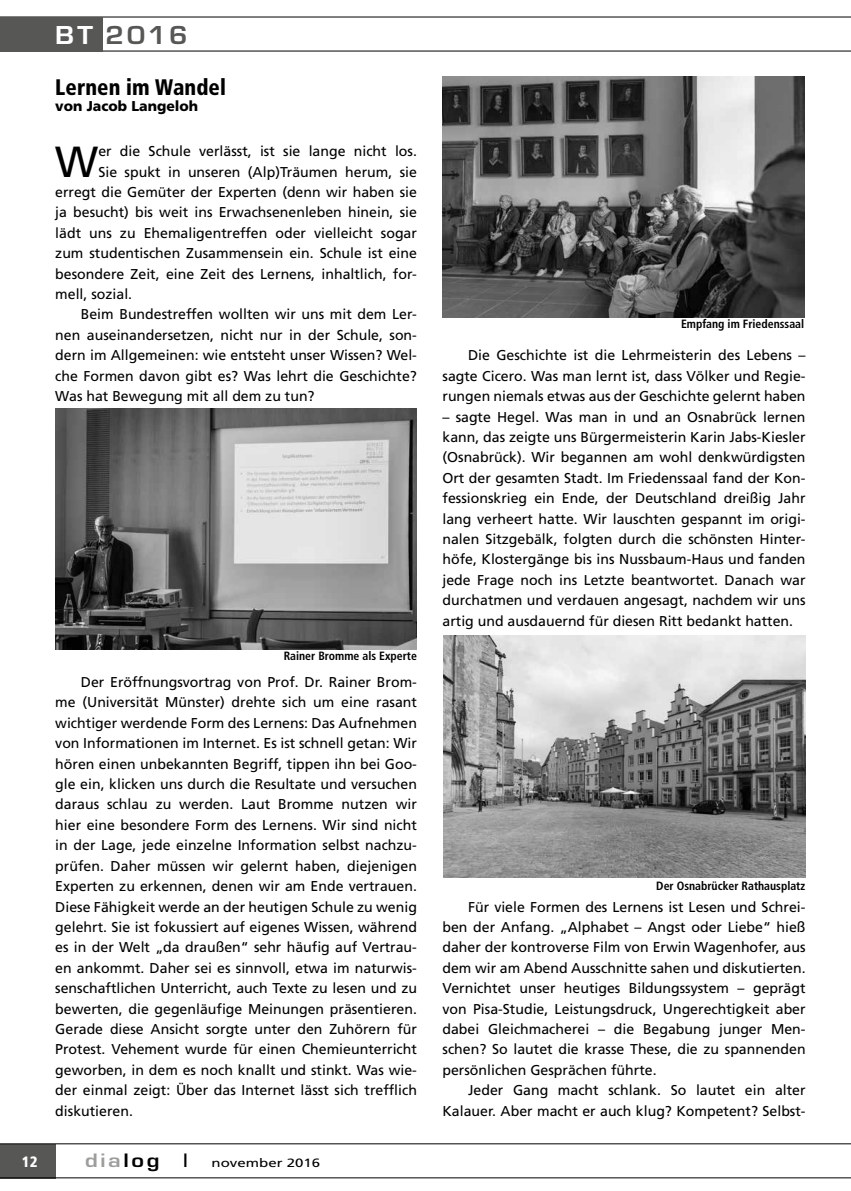
<style>
.page{position:relative;width:851px;height:1191px;background:#fff}
.page>*{position:absolute;margin:0;border:0;box-sizing:border-box;transform-origin:0 0}
.t1{font:43.5px "Frutiger";color:#000}
.t2{font:700 24px "Euromode";letter-spacing:.1em;color:#575756;scale:1.1 1}
.t3{font:900 condensed 22.5px "Frutiger";letter-spacing:.005em;color:#000;scale:.94 1}
.t4{font:700 18px "Euromode";letter-spacing:.12em;color:#9d9d9c;scale:1.2 1}
.t5{font:700 18px "Euromode";color:#000;scale:1.2 1}
.t6{font:900 condensed 15px "Frutiger";color:#fff}
.t7{font:14.25px/20.4px "Frutiger";color:#000;text-align:justify}
.t8{font:900 14.25px "Frutiger";color:#000}
.t9{font:700 condensed 12px "Frutiger";color:#000}
.t10{font:12px "Frutiger";color:#000;scale:1.25 1}
.s1{color:#fff}
.s2{color:#000}
</style>
<div class="page">
<div style="left:0;top:1144px;width:55px;height:34px;background:#575756"></div>
<hr style="left:0;top:1143px;width:850px;height:1px;background:#000">
<hr style="left:0;top:1177px;width:850px;height:1px;background:#000">
<hr style="left:0;top:17px;width:850px;height:1px;background:#000">
<hr style="left:0;top:51px;width:850px;height:1px;background:#000">
<div style="left:0;top:17px;width:103px;height:34px;background:#575756"></div>
<img style="left:442px;top:77px;width:362px;height:241px">
<img style="left:55px;top:408px;width:362px;height:241px">
<img style="left:443px;top:636px;width:362px;height:241px">
<h2 class="t2" style="left:55px;top:20px;width:122px"><span class="s1">BT</span> 2016</h2>
<h3 class="t3" style="left:55px;top:74px;width:183px">Lernen im Wandel</h3>
<p class="t8" style="left:55px;top:98px;width:144px">von Jacob Langeloh</p>
<h1 class="t1" style="left:55px;top:136px;width:45px">W</h1>
<p class="t7" style="left:98px;top:141px;width:320px">er die Schule verlässt, ist sie lange nicht los.</p>
<p class="t7" style="left:98px;top:161px;width:320px">Sie spukt in unseren (Alp)Träumen herum, sie</p>
<p class="t7" style="left:55px;top:182px;width:363px">erregt die Gemüter der Experten (denn wir haben sie</p>
<p class="t7" style="left:55px;top:202px;width:363px">ja besucht) bis weit ins Erwachsenenleben hinein, sie</p>
<p class="t7" style="left:55px;top:223px;width:363px">lädt uns zu Ehemaligentreffen oder vielleicht sogar</p>
<p class="t7" style="left:55px;top:243px;width:363px">zum studentischen Zusammensein ein. Schule ist eine</p>
<p class="t7" style="left:55px;top:263px;width:363px">besondere Zeit, eine Zeit des Lernens, inhaltlich, for-</p>
<p class="t7" style="left:55px;top:284px;width:78px">mell, sozial.</p>
<p class="t7" style="left:81px;top:304px;width:337px">Beim Bundestreffen wollten wir uns mit dem Ler-</p>
<p class="t7" style="left:55px;top:325px;width:363px">nen auseinandersetzen, nicht nur in der Schule, son-</p>
<p class="t7" style="left:55px;top:345px;width:363px">dern im Allgemeinen: wie entsteht unser Wissen? Wel-</p>
<p class="t7" style="left:55px;top:365px;width:363px">che Formen davon gibt es? Was lehrt die Geschichte?</p>
<p class="t7" style="left:55px;top:386px;width:261px">Was hat Bewegung mit all dem zu tun?</p>
<p class="t9" style="left:283px;top:649px;width:135px">Rainer Bromme als Experte</p>
<p class="t7" style="left:55px;top:672px;width:363px;text-indent:26px">Der Eröffnungsvortrag von Prof. Dr. Rainer Brom&shy;me (Universität Münster) drehte sich um eine rasant wichtiger werdende Form des Lernens: Das Aufnehmen von Informationen im Internet. Es ist schnell getan: Wir hören einen unbekannten Begriff, tippen ihn bei Goo&shy;gle ein, klicken uns durch die Resultate und versuchen daraus schlau zu werden. Laut Bromme nutzen wir hier eine besondere Form des Lernens. Wir sind nicht in der Lage, jede einzelne Information selbst nachzu&shy;prüfen. Daher müssen wir gelernt haben, diejenigen Experten zu erkennen, denen wir am Ende vertrauen.<br>Diese Fähigkeit werde an der heutigen Schule zu wenig gelehrt. Sie ist fokussiert auf eigenes Wissen, während es in der Welt „da draußen“ sehr häufig auf Vertrau&shy;en ankommt. Daher sei es sinnvoll, etwa im naturwis&shy;senschaftlichen Unterricht, auch Texte zu lesen und zu bewerten, die gegenläufige Meinungen präsentieren.<br>Gerade diese Ansicht sorgte unter den Zuhörern für Protest. Vehement wurde für einen Chemieunterricht geworben, in dem es noch knallt und stinkt. Was wie&shy;der einmal zeigt: Über das Internet lässt sich trefflich diskutieren.</p>
<p class="t6" style="left:22px;top:1152px;width:17px">12</p>
<p class="t4" style="left:85px;top:1149px;width:64px">dia<span class="s2">log</span></p>
<p class="t5" style="left:182px;top:1149px;width:7px">|</p>
<p class="t10" style="left:212px;top:1156px;width:88px">november 2016</p>
<p class="t9" style="left:681px;top:317px;width:125px">Empfang im Friedenssaal</p>
<p class="t7" style="left:442px;top:345px;width:364px;text-indent:26px">Die Geschichte ist die Lehrmeisterin des Lebens – sagte Cicero. Was man lernt ist, dass Völker und Regie&shy;rungen niemals etwas aus der Geschichte gelernt haben</p>
<p class="t7" style="left:442px;top:406px;width:364px">– sagte Hegel. Was man in und an Osnabrück lernen kann, das zeigte uns Bürgermeisterin Karin Jabs-Kiesler (Osnabrück). Wir begannen am wohl denkwürdigsten Ort der gesamten Stadt. Im Friedenssaal fand der Kon&shy;fessionskrieg ein Ende, der Deutschland dreißig Jahr lang verheert hatte. Wir lauschten gespannt im origi&shy;nalen Sitzgebälk, folgten durch die schönsten Hinter&shy;höfe, Klostergänge bis ins Nussbaum-Haus und fanden jede Frage noch ins Letzte beantwortet. Danach war durchatmen und verdauen angesagt, nachdem wir uns artig und ausdauernd für diesen Ritt bedankt hatten.</p>
<p class="t9" style="left:656px;top:878px;width:150px">Der Osnabrücker Rathausplatz</p>
<p class="t7" style="left:442px;top:896px;width:364px;text-indent:26px">Für viele Formen des Lernens ist Lesen und Schrei&shy;ben der Anfang. „Alphabet – Angst oder Liebe“ hieß daher der kontroverse Film von Erwin Wagenhofer, aus dem wir am Abend Ausschnitte sahen und diskutierten.<br>Vernichtet unser heutiges Bildungssystem – geprägt von Pisa-Studie, Leistungsdruck, Ungerechtigkeit aber dabei Gleichmacherei – die Begabung junger Men&shy;schen? So lautet die krasse These, die zu spannenden persönlichen Gesprächen führte.</p>
<p class="t7" style="left:442px;top:1080px;width:364px;text-align:right">Jeder Gang macht schlank. So lautet ein alter<br>Kalauer. Aber macht er auch klug? Kompetent? Selbst-</p>
</div>
